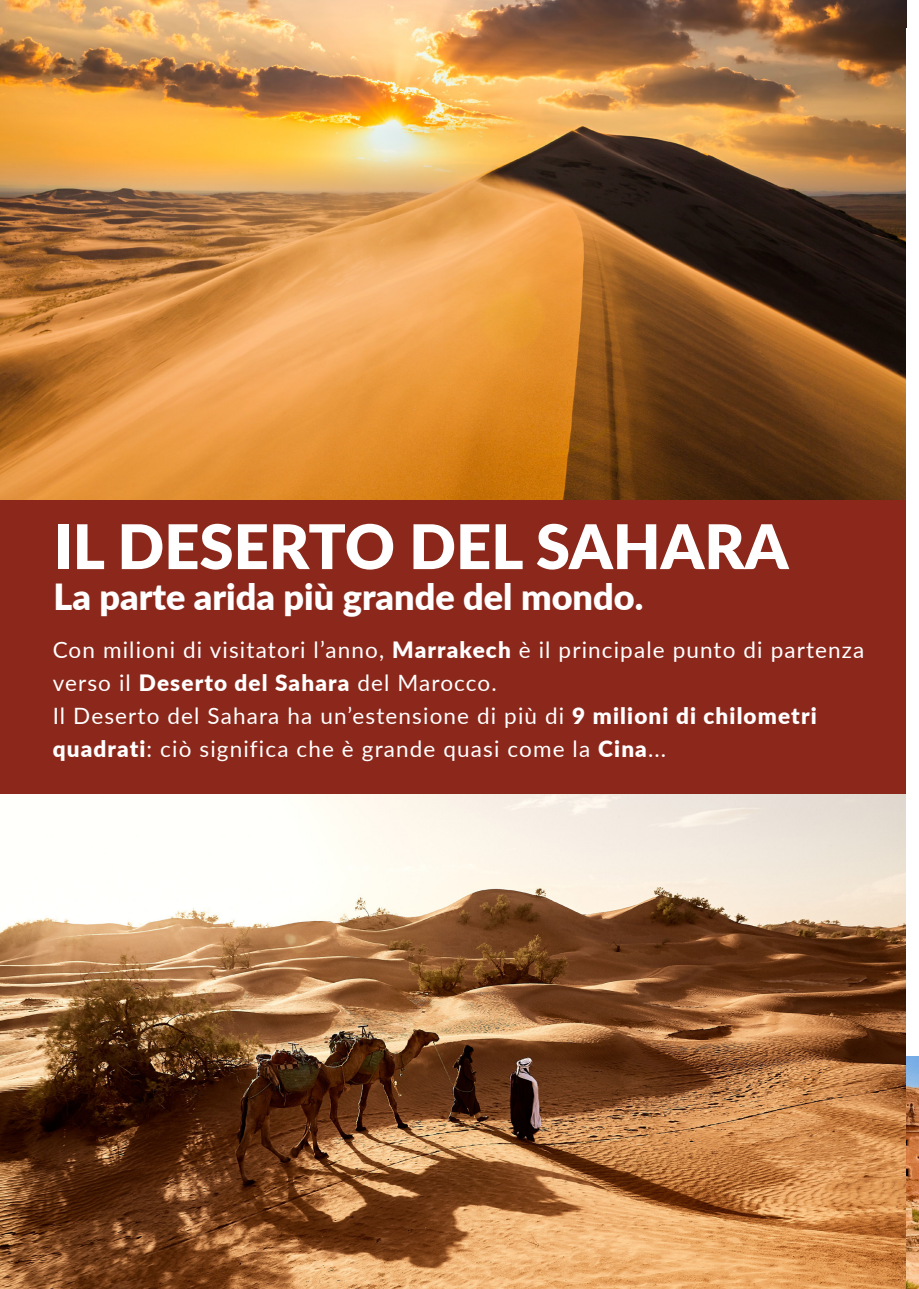
<style>
.page{position:relative;width:919px;height:1289px;background:#fff}
.page>*{position:absolute;margin:0;border:0;box-sizing:border-box;transform-origin:0 0}
.t1{font:900 61.5px "Lato";color:#fff}
.t2{font:900 36px "Lato";color:#fff}
.text_area{font:22.5px/33px "Lato";letter-spacing:.05em;color:#fff}
.s1{font-weight:900}
</style>
<div class="page">
<img style="left:0;top:793px;width:906px;height:495px">
<div style="left:0;top:499px;width:918px;height:294px;background:#8c281b"></div>
<img style="left:0;top:0;width:906px;height:499px">
<div style="left:906px;top:28px;width:12px;height:1248px;background:#fff"></div>
<img style="left:906px;top:1056px;width:12px;height:232px">
<p class="t1" style="left:54px;top:500px;width:736px">IL DESERTO DEL SAHARA</p>
<p class="t2" style="left:54px;top:569px;width:591px">La parte arida più grande del mondo.</p>
<p class="text_area" style="left:53px;top:632px;width:813px">Con milioni di visitatori l’anno, <span class="s1">Marrakech</span> è il principale punto di partenza verso il <span class="s1">Deserto del Sahara</span> del Marocco.</p>
<p class="text_area" style="left:53px;top:698px;width:765px">Il Deserto del Sahara ha un’estensione di più di <span class="s1">9 milioni di chilometri quadrati</span>: ciò significa che è grande quasi come la <span class="s1">Cina</span>...</p>
</div>
